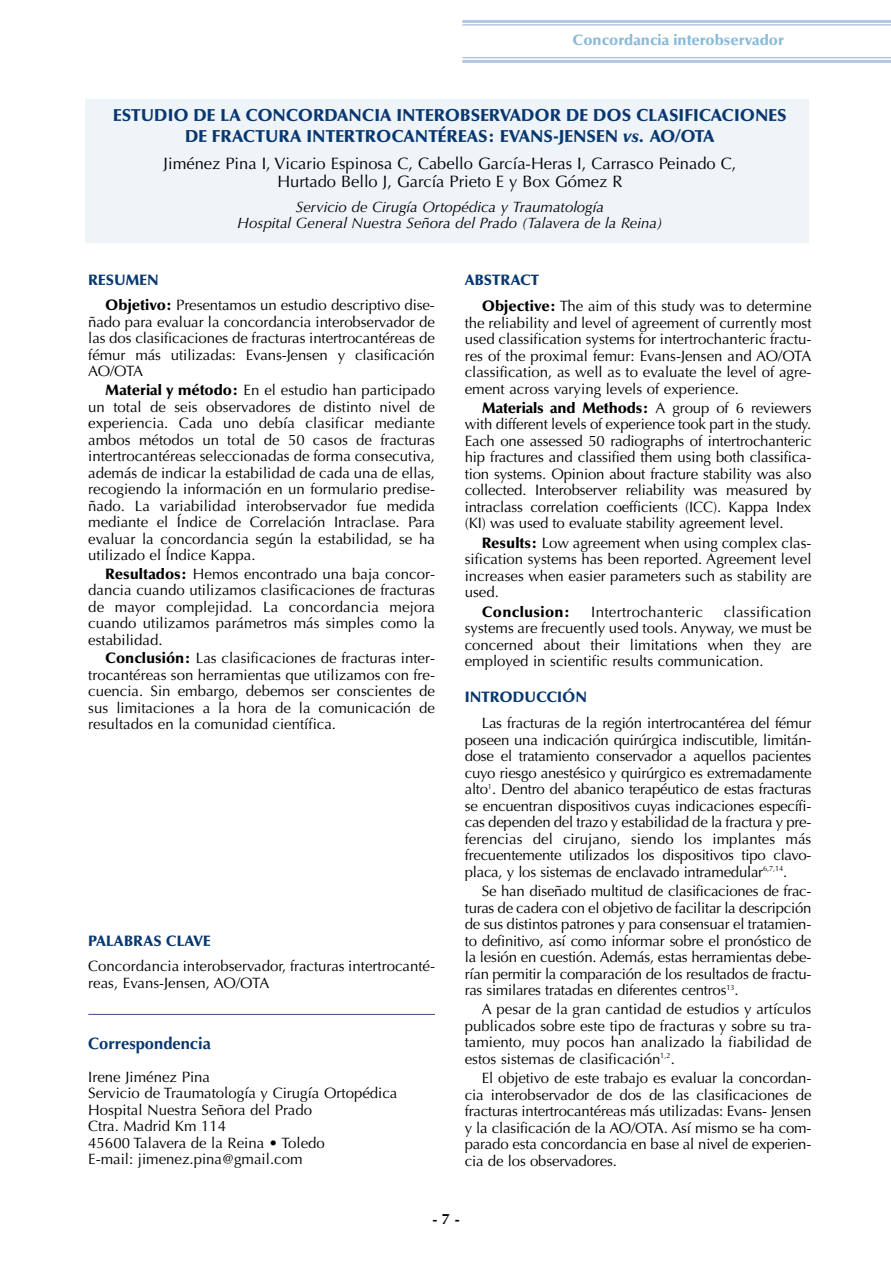
<style>
.page{position:relative;width:891px;height:1262px;background:#fff}
.page>*{position:absolute;margin:0;border:0;box-sizing:border-box;transform-origin:0 0}
.t1{font:900 17.25px/20.7px "Optima LT Std";color:#073770;text-align:center}
.t2{font:16.5px/18px "Optima LT Std";color:#000;text-align:center}
.t3{font:700 16.5px "Optima LT Std";color:#073770}
.t4{font:15px/16.5px "Optima LT Std";color:#000;text-align:justify}
.t5{font:italic 15px/16.5px "Optima LT Std";color:#000;text-align:center}
.t6{font:900 15px "Optima LT Std";color:#88bbd9}
.t7{font:900 15px "Optima LT Std";color:#073770}
.t8{font:15px "Optima LT Std";letter-spacing:.02em;color:#000}
.t9{font:900 15px "Optima LT Std";letter-spacing:.02em;color:#000}
.t10{font:700 15px "Optima LT Std";color:#000}
.s1{font-style:italic}
.s2{font-weight:900;color:#073770}
.s3{font-weight:900}
</style>
<div class="page">
<hr style="left:462px;top:24px;width:429px;height:2px;background:#b2c6de">
<hr style="left:462px;top:57px;width:429px;height:1px;background:#b2c6de">
<hr style="left:462px;top:60px;width:429px;height:3px;background:#b2c6de">
<hr style="left:462px;top:20px;width:429px;height:3px;background:#b2c6de">
<div style="left:86px;top:99px;width:723px;height:144px;background:#eff4f8"></div>
<svg style="left:88px;top:1013px;width:347px;height:2px"></svg>
<p class="t6" style="left:572px;top:34px;width:213px">Concordancia interobservador</p>
<p class="t1" style="left:113px;top:107px;width:675px">ESTUDIO DE LA CONCORDANCIA INTEROBSERVADOR DE DOS CLASIFICACIONES<br>DE FRACTURA INTERTROCANTÉREAS: EVANS-JENSEN <span class="s1">vs.</span> AO/OTA</p>
<p class="t2" style="left:163px;top:156px;width:574px">Jiménez Pina I, Vicario Espinosa C, Cabello García-Heras I, Carrasco Peinado C,<br>Hurtado Bello J, García Prieto E y Box Gómez R</p>
<p class="t5" style="left:237px;top:200px;width:427px">Servicio de Cirugía Ortopédica y Traumatología<br>Hospital General Nuestra Señora del Prado (Talavera de la Reina)</p>
<p class="t4" style="left:105px;top:269px;width:331px;line-height:25px;text-indent:-17px"><span class="s2">RESUMEN<br></span><span class="s3">Objetivo:</span> Presentamos un estudio descriptivo dise-</p>
<p class="t4" style="left:88px;top:315px;width:348px">ñado para evaluar la concordancia interobservador de las dos clasificaciones de fracturas intertrocantéreas de fémur más utilizadas: Evans-Jensen y clasificación AO/OTA</p>
<p class="t4" style="left:88px;top:383px;width:348px;text-indent:17px"><span class="s3">Material y método:</span> En el estudio han participado un total de seis observadores de distinto nivel de experiencia. Cada uno debía clasificar mediante ambos métodos un total de 50 casos de fracturas intertrocantéreas seleccionadas de forma consecutiva, además de indicar la estabilidad de cada una de ellas, recogiendo la información en un formulario predise&shy;ñado. La variabilidad interobservador fue medida mediante el Índice de Correlación Intraclase. Para evaluar la concordancia según la estabilidad, se ha utilizado el Índice Kappa.</p>
<p class="t4" style="left:88px;top:567px;width:348px;text-indent:17px"><span class="s3">Resultados:</span> Hemos encontrado una baja concor&shy;dancia cuando utilizamos clasificaciones de fracturas de mayor complejidad. La concordancia mejora cuando utilizamos parámetros más simples como la estabilidad.</p>
<p class="t4" style="left:88px;top:651px;width:348px;text-indent:17px"><span class="s3">Conclusión:</span> Las clasificaciones de fracturas inter&shy;trocantéreas son herramientas que utilizamos con fre&shy;cuencia. Sin embargo, debemos ser conscientes de sus limitaciones a la hora de la comunicación de resultados en la comunidad científica.</p>
<p class="t7" style="left:88px;top:935px;width:124px">PALABRAS CLAVE</p>
<p class="t4" style="left:88px;top:960px;width:348px">Concordancia interobservador, fracturas intertrocanté&shy;reas, Evans-Jensen, AO/OTA</p>
<p class="t3" style="left:88px;top:1037px;width:124px">Correspondencia</p>
<p class="t4" style="left:88px;top:1070px;width:310px;text-align:left">Irene Jiménez Pina<br>Servicio de Traumatología y Cirugía Ortopédica<br>Hospital Nuestra Señora del Prado<br>Ctra. Madrid Km 114<br>45600 Talavera de la Reina • Toledo<br>E-mail: jimenez.pina@gmail.com</p>
<p class="t4" style="left:482px;top:269px;width:331px;line-height:25.7px;text-indent:-17px"><span class="s2">ABSTRACT<br></span><span class="s3">Objective:</span> The aim of this study was to determine</p>
<p class="t4" style="left:465px;top:316px;width:348px">the reliability and level of agreement of currently most used classification systems for intertrochanteric fractu&shy;res of the proximal femur: Evans-Jensen and AO/OTA classification, as well as to evaluate the level of agre&shy;ement across varying levels of experience.</p>
<p class="t4" style="left:465px;top:401px;width:348px;text-indent:17px"><span class="s3">Materials and Methods:</span> A group of 6 reviewers with different levels of experience took part in the study.<br>Each one assessed 50 radiographs of intertrochanteric hip fractures and classified them using both classifica&shy;tion systems. Opinion about fracture stability was also collected. Interobserver reliability was measured by intraclass correlation coefficients (ICC). Kappa Index (KI) was used to evaluate stability agreement level.</p>
<p class="t4" style="left:465px;top:536px;width:348px;text-indent:17px"><span class="s3">Results:</span> Low agreement when using complex clas&shy;sification systems has been reported. Agreement level increases when easier parameters such as stability are used.</p>
<p class="t9" style="left:482px;top:606px;width:90px">Conclusion:</p>
<p class="t8" style="left:591px;top:606px;width:113px">Intertrochanteric</p>
<p class="t4" style="left:465px;top:605px;width:348px;text-indent:259px">classification systems are frecuently used tools. Anyway, we must be concerned about their limitations when they are employed in scientific results communication.</p>
<p class="t7" style="left:465px;top:691px;width:124px">INTRODUCCIÓN</p>
<p class="t4" style="left:465px;top:716px;width:348px;text-indent:17px">Las fracturas de la región intertrocantérea del fémur poseen una indicación quirúrgica indiscutible, limitán&shy;dose el tratamiento conservador a aquellos pacientes cuyo riesgo anestésico y quirúrgico es extremadamente alto<sup>1</sup>. Dentro del abanico terapéutico de estas fracturas se encuentran dispositivos cuyas indicaciones específi&shy;cas dependen del trazo y estabilidad de la fractura y pre&shy;ferencias del cirujano, siendo los implantes más frecuentemente utilizados los dispositivos tipo clavo&shy;placa, y los sistemas de enclavado intramedular<sup>6,7,14</sup>.</p>
<p class="t4" style="left:465px;top:884px;width:348px;text-indent:17px">Se han diseñado multitud de clasificaciones de frac&shy;turas de cadera con el objetivo de facilitar la descripción de sus distintos patrones y para consensuar el tratamien&shy;to definitivo, así como informar sobre el pronóstico de la lesión en cuestión. Además, estas herramientas debe&shy;rían permitir la comparación de los resultados de fractu&shy;ras similares tratadas en diferentes centros<sup>13</sup>.</p>
<p class="t4" style="left:465px;top:1002px;width:348px;text-indent:17px">A pesar de la gran cantidad de estudios y artículos publicados sobre este tipo de fracturas y sobre su tra&shy;tamiento, muy pocos han analizado la fiabilidad de estos sistemas de clasificación<sup>1,2</sup>.</p>
<p class="t4" style="left:465px;top:1071px;width:348px;text-indent:17px">El objetivo de este trabajo es evaluar la concordan&shy;cia interobservador de dos de las clasificaciones de fracturas intertrocantéreas más utilizadas: Evans- Jensen y la clasificación de la AO/OTA. Así mismo se ha com&shy;parado esta concordancia en base al nivel de experien&shy;cia de los observadores.</p>
<p class="t10" style="left:432px;top:1213px;width:29px">- 7 -</p>
</div>
